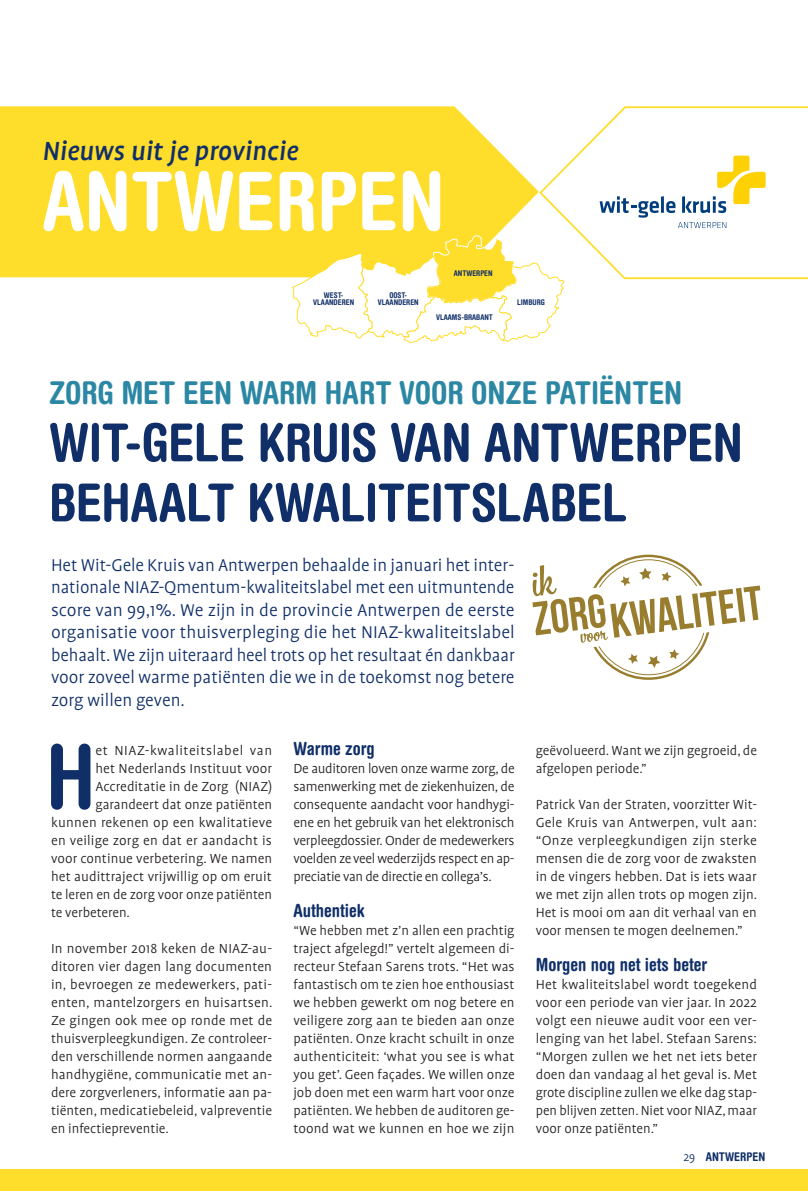
<style>
.page{position:relative;width:808px;height:1191px;background:#fff}
.page>*{position:absolute;margin:0;border:0;box-sizing:border-box;transform-origin:0 0}
.t1{font:700 condensed 88.65px "Helvetica Rounded LT Std";color:#102f69}
.t2{font:700 condensed 81px "Helvetica Rounded LT Std";color:#fff}
.t3{font:700 condensed 52.5px/60px "Helvetica Rounded LT Std";letter-spacing:-.01em;color:#102f69}
.t4{font:700 condensed 31.5px "Helvetica Rounded LT Std";letter-spacing:-.005em;color:#2b87a3}
.t5{font:italic 500 30px "Profile Pro";color:#102f69}
.t6{font:300 19.5px/22.5px "Profile Pro";color:#102f69;text-align:justify}
.t7{font:700 condensed 18px "Helvetica Rounded LT Std";color:#102f69}
.t8{font:300 15px/18px "Profile Pro";color:#231f20;text-align:justify}
.t9{font:300 15px "Profile Pro";letter-spacing:.035em;color:#231f20}
.t10{font:700 condensed 12px "Helvetica Rounded LT Std";color:#102f69}
.t11{font:700 condensed 7.8px/7.1px "Helvetica Rounded LT Std";color:#102f69;text-align:center}
.s1{font-family:"Profile Pro";font-weight:300;font-stretch:normal;font-size:13.2px}
</style>
<div class="page">
<svg style="left:539px;top:106px;width:269px;height:174px"></svg>
<div style="left:0;top:106px;width:539px;height:171px;background:#ffdd2b"></div>
<svg style="left:292px;top:235px;width:273px;height:108px"></svg>
<div style="left:0;top:1169px;width:808px;height:22px;background:#ffdd2b"></div>
<svg style="left:600px;top:196px;width:59px;height:22px"></svg>
<hr style="left:661px;top:196px;width:3px;height:17px;background:#013d7d">
<svg style="left:666px;top:201px;width:9px;height:12px"></svg>
<svg style="left:682px;top:156px;width:84px;height:57px"></svg>
<svg style="left:678px;top:222px;width:48px;height:6px"></svg>
<svg style="left:532px;top:554px;width:228px;height:126px"></svg>
<h3 class="t5" style="left:43px;top:133px;width:257px">Nieuws uit je provincie</h3>
<h2 class="t2" style="left:43px;top:152px;width:404px">ANTWERPEN</h2>
<p class="t11" style="left:313px;top:292px;width:43px">WEST-<br>VLAANDEREN</p>
<p class="t11" style="left:378px;top:292px;width:43px">OOST-<br>VLAANDEREN</p>
<p class="t11" style="left:454px;top:269px;width:40px">ANTWERPEN</p>
<p class="t11" style="left:436px;top:313px;width:58px">VLAAMS-BRABANT</p>
<p class="t11" style="left:517px;top:299px;width:29px">LIMBURG</p>
<h3 class="t4" style="left:49px;top:373px;width:635px">ZORG MET EEN WARM HART VOOR ONZE PATIËNTEN</h3>
<h3 class="t3" style="left:49px;top:412px;width:695px">WIT-GELE KRUIS VAN ANTWERPEN<br>BEHAALT KWALITEITSLABEL</h3>
<p class="t6" style="left:51px;top:554px;width:465px">Het Wit-Gele Kruis van Antwerpen behaalde in januari het inter&shy;nationale NIAZ-Qmentum-kwaliteitslabel met een uitmuntende score van 99,1%. We zijn in de provincie Antwerpen de eerste organisatie voor thuisverpleging die het NIAZ-kwaliteitslabel behaalt. We zijn uiteraard heel trots op het resultaat én dankbaar voor zoveel warme patiënten die we in de toekomst nog betere zorg willen geven.</p>
<p class="t8" style="left:536px;top:741px;width:223px">geëvolueerd. Want we zijn gegroeid, de afgelopen periode.”</p>
<p class="t8" style="left:536px;top:795px;width:223px">Patrick Van der Straten, voorzitter Wit-Gele Kruis van Antwerpen, vult aan: “Onze verpleegkundigen zijn sterke mensen die de zorg voor de zwaksten in de vingers hebben. Dat is iets waar we met zijn allen trots op mogen zijn.<br>Het is mooi om aan dit verhaal van en voor mensen te mogen deelnemen.”</p>
<p class="t7" style="left:536px;top:953px;width:173px">Morgen nog net iets beter</p>
<p class="t8" style="left:536px;top:975px;width:223px">Het kwaliteitslabel wordt toegekend voor een periode van vier jaar. In 2022 volgt een nieuwe audit voor een ver&shy;lenging van het label. Stefaan Sarens: “Morgen zullen we het net iets beter doen dan vandaag al het geval is. Met grote discipline zullen we elke dag stap&shy;pen blijven zetten. Niet voor NIAZ, maar voor onze patiënten.”</p>
<p class="t7" style="left:293px;top:737px;width:83px">Warme zorg</p>
<p class="t8" style="left:293px;top:759px;width:223px">De auditoren loven onze warme zorg, de samenwerking met de ziekenhuizen, de consequente aandacht voor handhygi&shy;ëne en het gebruik van het elektronisch verpleegdossier. Onder de medewerkers voelden ze veel wederzijds respect en ap&shy;preciatie van de directie en collega’s.</p>
<p class="t7" style="left:293px;top:899px;width:73px">Authentiek</p>
<p class="t8" style="left:293px;top:921px;width:223px">“We hebben met z’n allen een prachtig traject afgelegd!” vertelt algemeen di&shy;recteur Stefaan Sarens trots. “Het was fantastisch om te zien hoe enthousiast we hebben gewerkt om nog betere en veiligere zorg aan te bieden aan onze patiënten. Onze kracht schuilt in onze authenticiteit: ‘what you see is what you get’. Geen façades. We willen onze job doen met een warm hart voor onze patiënten. We hebben de auditoren ge&shy;toond wat we kunnen en hoe we zijn</p>
<h1 class="t1" style="left:46px;top:723px;width:51px">H</h1>
<p class="t9" style="left:95px;top:742px;width:178px">et NIAZ-kwaliteitslabel van</p>
<p class="t8" style="left:95px;top:759px;width:178px">het Nederlands Instituut voor</p>
<p class="t8" style="left:95px;top:777px;width:178px">Accreditatie in de Zorg (NIAZ)</p>
<p class="t8" style="left:95px;top:795px;width:178px">garandeert dat onze patiënten</p>
<p class="t8" style="left:51px;top:813px;width:223px">kunnen rekenen op een kwalitatieve</p>
<p class="t8" style="left:51px;top:831px;width:222px">en veilige zorg en dat er aandacht is</p>
<p class="t8" style="left:51px;top:849px;width:223px">voor continue verbetering. We namen</p>
<p class="t8" style="left:51px;top:867px;width:222px">het audittraject vrijwillig op om eruit</p>
<p class="t8" style="left:51px;top:885px;width:223px">te leren en de zorg voor onze patiënten</p>
<p class="t8" style="left:51px;top:903px;width:80px">te verbeteren.</p>
<p class="t8" style="left:51px;top:939px;width:223px">In november 2018 keken de NIAZ-au&shy;ditoren vier dagen lang documenten in, bevroegen ze medewerkers, pati&shy;ënten, mantelzorgers en huisartsen.<br>Ze gingen ook mee op ronde met de thuisverpleegkundigen. Ze controleer&shy;den verschillende normen aangaande handhygiëne, communicatie met an&shy;dere zorgverleners, informatie aan pa&shy;tiënten, medicatiebeleid, valpreventie en infectiepreventie.</p>
<p class="t10" style="left:683px;top:1149px;width:83px"><span class="s1">29</span> ANTWERPEN</p>
</div>
